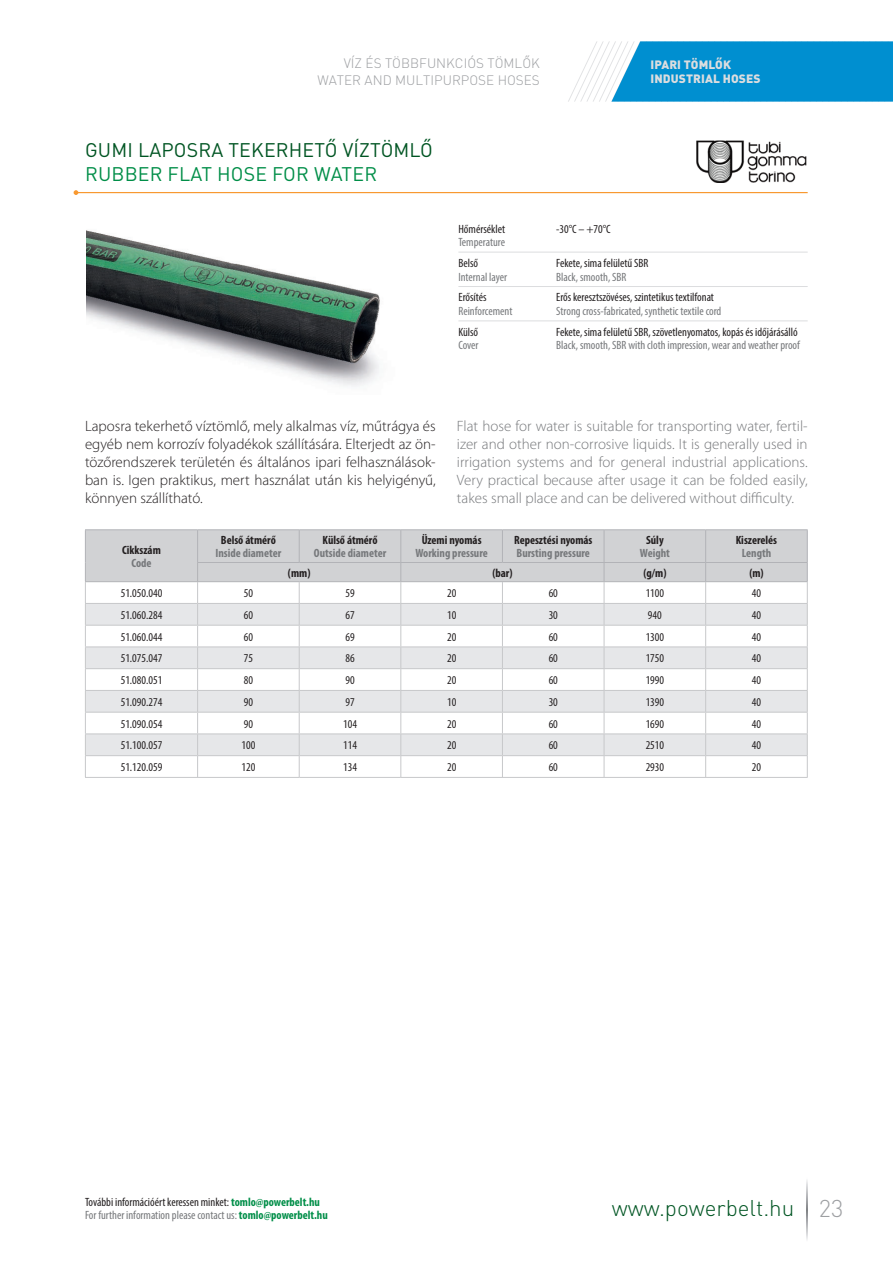
<style>
.page{position:relative;width:893px;height:1263px;background:#fff}
.page>*{position:absolute;margin:0;border:0;box-sizing:border-box;transform-origin:0 0}
.t1{font:300 22.5px "DIN Pro";color:#005523}
.t2{font:19.5px "DIN Pro";letter-spacing:.01em;color:#005523}
.t3{font:19.5px "DIN Pro";letter-spacing:.01em;color:#008e48}
.t4{font:300 15px/18px "Myriad Pro";color:#76787b;text-align:justify}
.t5{font:300 15px/18px "Myriad Pro";color:#231f20;text-align:justify}
.t6{font:300 13.5px/17.2px "DIN Pro";color:#9d9fa2;text-align:right}
.t7{font:condensed 12px "Myriad Pro";color:#231f20}
.t8{font:condensed 12px/13.5px "Myriad Pro";color:#76787b}
.t9{font:700 condensed 12px "Myriad Pro";color:#231f20}
.t10{font:700 condensed 12px "Myriad Pro";color:#76787b}
.t11{font:900 12px/14.4px "DIN Pro";letter-spacing:.01em;color:#dcdddf}
.s1{color:#231f20}
.s2{font-weight:700;color:#008e48}
.s3{font-size:24px;color:#9d9fa2}
</style>
<div class="page">
<svg style="left:807px;top:1180px;width:1px;height:60px"></svg>
<svg style="left:568px;top:41px;width:325px;height:61px"></svg>
<img style="left:696px;top:141px;width:111px;height:42px">
<hr style="left:76px;top:192px;width:732px;height:1px;background:#f89931">
<svg style="left:74px;top:190px;width:4px;height:5px"></svg>
<hr style="left:458px;top:252px;width:350px;height:1px;background:#dcdddf">
<hr style="left:458px;top:286px;width:350px;height:1px;background:#dcdddf">
<hr style="left:458px;top:321px;width:350px;height:1px;background:#dcdddf">
<img style="left:87px;top:230px;width:293px;height:157px">
<hr style="left:85px;top:529px;width:113px;height:1px;background:#b2b3b7">
<hr style="left:198px;top:529px;width:101px;height:1px;background:#b2b3b7">
<hr style="left:299px;top:529px;width:102px;height:1px;background:#b2b3b7">
<hr style="left:401px;top:529px;width:101px;height:1px;background:#b2b3b7">
<hr style="left:502px;top:529px;width:102px;height:1px;background:#b2b3b7">
<hr style="left:604px;top:529px;width:102px;height:1px;background:#b2b3b7">
<hr style="left:706px;top:529px;width:102px;height:1px;background:#b2b3b7">
<svg style="left:85px;top:530px;width:723px;height:247px"></svg>
<hr style="left:85px;top:777px;width:214px;height:1px;background:#c7c8ca">
<hr style="left:299px;top:777px;width:102px;height:1px;background:#c7c8ca">
<hr style="left:401px;top:777px;width:407px;height:1px;background:#c7c8ca">
<p class="t6" style="left:317px;top:55px;width:224px">VÍZ ÉS TÖBBFUNKCIÓS TÖMLŐK<br>WATER AND MULTIPURPOSE HOSES</p>
<p class="t11" style="left:650px;top:58px;width:112px">IPARI TÖMLŐK<br>INDUSTRIAL HOSES</p>
<h2 class="t2" style="left:85px;top:139px;width:349px">GUMI LAPOSRA TEKERHETŐ VÍZTÖMLŐ</h2>
<h2 class="t3" style="left:85px;top:163px;width:293px">RUBBER FLAT HOSE FOR WATER</h2>
<p class="t7" style="left:458px;top:224px;width:48px">Hőmérséklet</p>
<p class="t8" style="left:458px;top:236px;width:48px">Temperature</p>
<p class="t7" style="left:458px;top:258px;width:21px">Belső</p>
<p class="t8" style="left:458px;top:271px;width:50px">Internal layer</p>
<p class="t7" style="left:458px;top:293px;width:30px">Erősítés</p>
<p class="t8" style="left:458px;top:305px;width:55px">Reinforcement</p>
<p class="t7" style="left:458px;top:327px;width:21px">Külső</p>
<p class="t8" style="left:458px;top:339px;width:22px">Cover</p>
<p class="t7" style="left:556px;top:224px;width:56px">-30°C – +70°C</p>
<p class="t7" style="left:556px;top:258px;width:94px">Fekete, sima felületű SBR</p>
<p class="t8" style="left:556px;top:271px;width:72px">Black, smooth, SBR</p>
<p class="t7" style="left:556px;top:293px;width:159px">Erős keresztszövéses, szintetikus textilfonat</p>
<p class="t8" style="left:556px;top:305px;width:167px">Strong cross-fabricated, synthetic textile cord</p>
<p class="t7" style="left:556px;top:327px;width:243px">Fekete, sima felületű SBR, szövetlenyomatos, kopás és időjárásálló</p>
<p class="t8" style="left:556px;top:339px;width:245px">Black, smooth, SBR with cloth impression, wear and weather proof</p>
<p class="t5" style="left:85px;top:418px;width:352px">Laposra tekerhető víztömlő, mely alkalmas víz, műtrágya és egyéb nem korrozív folyadékok szállítására. Elterjedt az ön&shy;tözőrendszerek területén és általános ipari felhasználások&shy;ban is. Igen praktikus, mert használat után kis helyigényű, könnyen szállítható.</p>
<p class="t4" style="left:457px;top:418px;width:352px">Flat hose for water is suitable for transporting water, fertil&shy;izer and other non-corrosive liquids. It is generally used in irrigation systems and for general industrial applications.<br>Very practical because after usage it can be folded easily, takes small place and can be delivered without difficulty.</p>
<p class="t9" style="left:122px;top:545px;width:40px">Cikkszám</p>
<p class="t10" style="left:131px;top:558px;width:22px">Code</p>
<p class="t9" style="left:422px;top:535px;width:61px">Üzemi nyomás</p>
<p class="t10" style="left:415px;top:549px;width:74px">Working pressure</p>
<p class="t9" style="left:221px;top:535px;width:56px">Belső átmérő</p>
<p class="t10" style="left:215px;top:549px;width:67px">Inside diameter</p>
<p class="t9" style="left:322px;top:535px;width:57px">Külső átmérő</p>
<p class="t10" style="left:314px;top:549px;width:74px">Outside diameter</p>
<p class="t9" style="left:646px;top:535px;width:19px">Súly</p>
<p class="t10" style="left:640px;top:549px;width:32px">Weight</p>
<p class="t9" style="left:736px;top:535px;width:43px">Kiszerelés</p>
<p class="t10" style="left:742px;top:549px;width:31px">Length</p>
<p class="t9" style="left:514px;top:535px;width:80px">Repesztési nyomás</p>
<p class="t10" style="left:517px;top:549px;width:75px">Bursting pressure</p>
<p class="t9" style="left:288px;top:568px;width:24px">(mm)</p>
<p class="t9" style="left:492px;top:568px;width:22px">(bar)</p>
<p class="t9" style="left:643px;top:568px;width:25px">(g/m)</p>
<p class="t9" style="left:749px;top:568px;width:16px">(m)</p>
<p class="t7" style="left:121px;top:588px;width:43px">51.050.040</p>
<p class="t7" style="left:244px;top:588px;width:11px">50</p>
<p class="t7" style="left:345px;top:588px;width:11px">59</p>
<p class="t7" style="left:447px;top:588px;width:11px">20</p>
<p class="t7" style="left:549px;top:588px;width:11px">60</p>
<p class="t7" style="left:646px;top:588px;width:20px">1100</p>
<p class="t7" style="left:752px;top:588px;width:11px">40</p>
<p class="t7" style="left:121px;top:610px;width:43px">51.060.284</p>
<p class="t7" style="left:244px;top:610px;width:11px">60</p>
<p class="t7" style="left:345px;top:610px;width:11px">67</p>
<p class="t7" style="left:447px;top:610px;width:11px">10</p>
<p class="t7" style="left:549px;top:610px;width:11px">30</p>
<p class="t7" style="left:648px;top:610px;width:15px">940</p>
<p class="t7" style="left:752px;top:610px;width:11px">40</p>
<p class="t7" style="left:121px;top:632px;width:43px">51.060.044</p>
<p class="t7" style="left:244px;top:632px;width:11px">60</p>
<p class="t7" style="left:345px;top:632px;width:11px">69</p>
<p class="t7" style="left:447px;top:632px;width:11px">20</p>
<p class="t7" style="left:549px;top:632px;width:11px">60</p>
<p class="t7" style="left:646px;top:632px;width:20px">1300</p>
<p class="t7" style="left:752px;top:632px;width:11px">40</p>
<p class="t7" style="left:121px;top:654px;width:43px">51.075.047</p>
<p class="t7" style="left:244px;top:654px;width:11px">75</p>
<p class="t7" style="left:345px;top:654px;width:11px">86</p>
<p class="t7" style="left:447px;top:654px;width:11px">20</p>
<p class="t7" style="left:549px;top:654px;width:11px">60</p>
<p class="t7" style="left:646px;top:654px;width:20px">1750</p>
<p class="t7" style="left:752px;top:654px;width:11px">40</p>
<p class="t7" style="left:121px;top:675px;width:43px">51.080.051</p>
<p class="t7" style="left:244px;top:675px;width:11px">80</p>
<p class="t7" style="left:345px;top:675px;width:11px">90</p>
<p class="t7" style="left:447px;top:675px;width:11px">20</p>
<p class="t7" style="left:549px;top:675px;width:11px">60</p>
<p class="t7" style="left:646px;top:675px;width:20px">1990</p>
<p class="t7" style="left:752px;top:675px;width:11px">40</p>
<p class="t7" style="left:121px;top:697px;width:43px">51.090.274</p>
<p class="t7" style="left:244px;top:697px;width:11px">90</p>
<p class="t7" style="left:345px;top:697px;width:11px">97</p>
<p class="t7" style="left:447px;top:697px;width:11px">10</p>
<p class="t7" style="left:549px;top:697px;width:11px">30</p>
<p class="t7" style="left:646px;top:697px;width:20px">1390</p>
<p class="t7" style="left:752px;top:697px;width:11px">40</p>
<p class="t7" style="left:121px;top:719px;width:43px">51.090.054</p>
<p class="t7" style="left:244px;top:719px;width:11px">90</p>
<p class="t7" style="left:343px;top:719px;width:15px">104</p>
<p class="t7" style="left:447px;top:719px;width:11px">20</p>
<p class="t7" style="left:549px;top:719px;width:11px">60</p>
<p class="t7" style="left:646px;top:719px;width:20px">1690</p>
<p class="t7" style="left:752px;top:719px;width:11px">40</p>
<p class="t7" style="left:121px;top:741px;width:43px">51.100.057</p>
<p class="t7" style="left:241px;top:741px;width:15px">100</p>
<p class="t7" style="left:343px;top:741px;width:15px">114</p>
<p class="t7" style="left:447px;top:741px;width:11px">20</p>
<p class="t7" style="left:549px;top:741px;width:11px">60</p>
<p class="t7" style="left:646px;top:741px;width:20px">2510</p>
<p class="t7" style="left:752px;top:741px;width:11px">40</p>
<p class="t7" style="left:121px;top:762px;width:43px">51.120.059</p>
<p class="t7" style="left:241px;top:762px;width:15px">120</p>
<p class="t7" style="left:343px;top:762px;width:15px">134</p>
<p class="t7" style="left:447px;top:762px;width:11px">20</p>
<p class="t7" style="left:549px;top:762px;width:11px">60</p>
<p class="t7" style="left:646px;top:762px;width:20px">2930</p>
<p class="t7" style="left:752px;top:762px;width:11px">20</p>
<p class="t8" style="left:85px;top:1196px;width:244px"><span class="s1">További információért keressen minket:</span> <span class="s2">tomlo@powerbelt.hu<br></span>For further information please contact us: <span class="s2">tomlo@powerbelt.hu</span></p>
<h1 class="t1" style="left:612px;top:1195px;width:233px">www.powerbelt.hu <span class="s3">23</span></h1>
</div>
